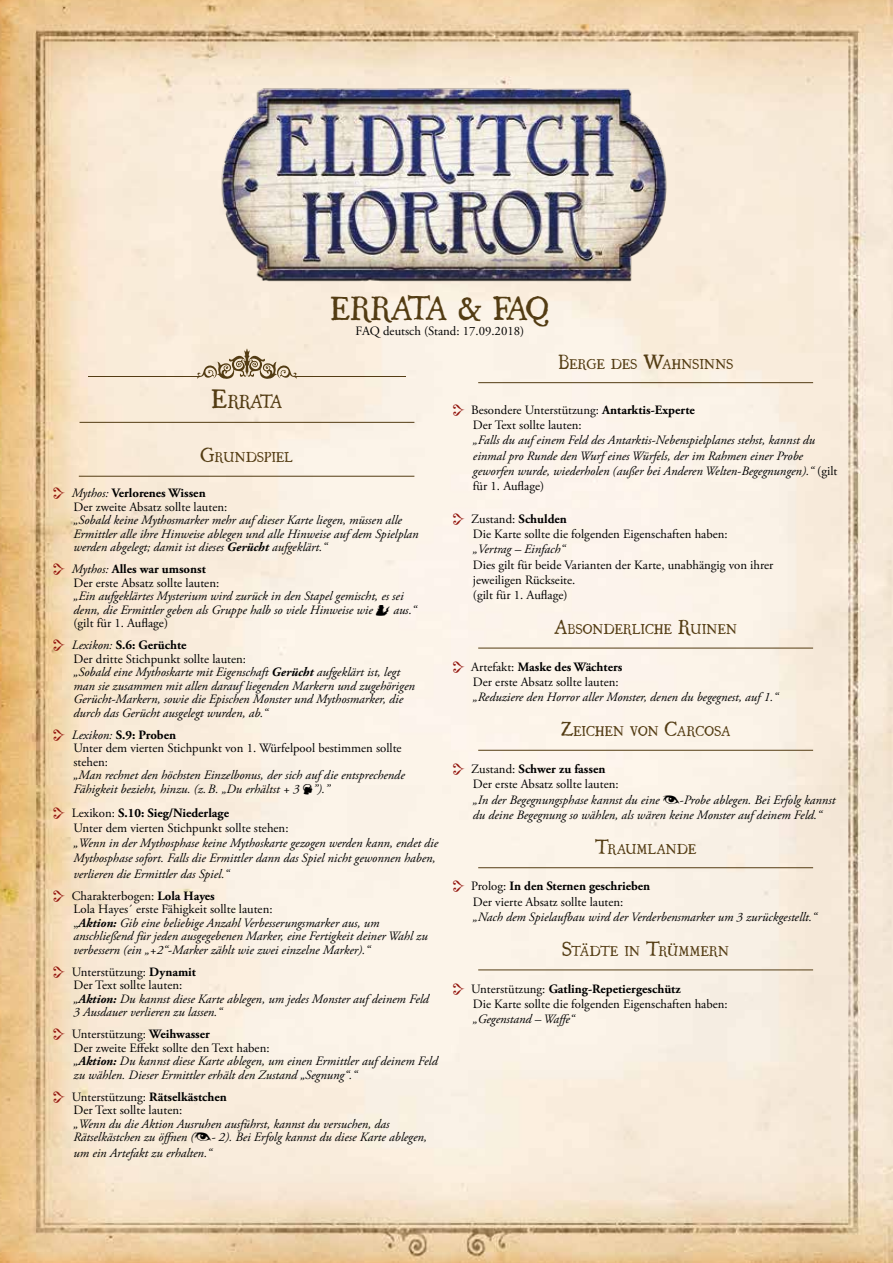
<style>
.page{position:relative;width:893px;height:1263px;background:#fff}
.page>*{position:absolute;margin:0;border:0;box-sizing:border-box;transform-origin:0 0}
.t1{font:30px "Ugly Qua";letter-spacing:-.1em;color:#533c13}
.t2{font:16.8px "Ugly Qua";letter-spacing:-.14em;color:#533c13}
.t3{font:italic 12.75px/13.5px "Adobe Garamond Pro";color:#000}
.t4{font:12.75px/15.3px "Adobe Garamond Pro";color:#000}
.t5{font:12.6px "Ugly Qua";letter-spacing:-.005em;color:#533c13}
.s1{font-size:24px}
.s2{font-size:18px}
.s3{font-style:italic}
.s4{font-weight:700}
.s5{font-style:normal}
.s6{font-weight:700;font-style:normal}
</style>
<div class="page">
<img style="left:0;top:0;width:893px;height:1263px">
<img style="left:199px;top:54px;width:495px;height:242px">
<hr style="left:80px;top:422px;width:334px;height:1px;background:#533c13">
<svg style="left:197px;top:349px;width:100px;height:30px;background:#cfc0a8"></svg>
<hr style="left:88px;top:376px;width:110px;height:1px;background:#533c13">
<hr style="left:296px;top:376px;width:110px;height:1px;background:#533c13">
<hr style="left:79px;top:476px;width:335px;height:1px;background:#533c13">
<hr style="left:478px;top:382px;width:335px;height:1px;background:#533c13">
<hr style="left:478px;top:648px;width:335px;height:1px;background:#533c13">
<hr style="left:478px;top:750px;width:335px;height:1px;background:#533c13">
<hr style="left:478px;top:867px;width:335px;height:1px;background:#533c13">
<hr style="left:478px;top:969px;width:335px;height:1px;background:#533c13">
<svg style="left:54px;top:488px;width:11px;height:11px"></svg>
<svg style="left:54px;top:564px;width:11px;height:11px"></svg>
<svg style="left:376px;top:604px;width:14px;height:11px"></svg>
<svg style="left:54px;top:640px;width:11px;height:11px"></svg>
<svg style="left:54px;top:729px;width:11px;height:11px"></svg>
<svg style="left:303px;top:783px;width:9px;height:11px"></svg>
<svg style="left:54px;top:807px;width:11px;height:11px"></svg>
<svg style="left:54px;top:890px;width:11px;height:11px"></svg>
<svg style="left:54px;top:966px;width:11px;height:11px"></svg>
<svg style="left:54px;top:1029px;width:11px;height:11px"></svg>
<svg style="left:54px;top:1091px;width:11px;height:11px"></svg>
<svg style="left:195px;top:1132px;width:16px;height:9px"></svg>
<svg style="left:453px;top:404px;width:11px;height:12px"></svg>
<svg style="left:453px;top:513px;width:11px;height:11px"></svg>
<svg style="left:453px;top:661px;width:11px;height:11px"></svg>
<svg style="left:453px;top:763px;width:11px;height:12px"></svg>
<svg style="left:663px;top:795px;width:16px;height:8px"></svg>
<svg style="left:453px;top:881px;width:11px;height:11px"></svg>
<svg style="left:453px;top:983px;width:11px;height:11px"></svg>
<h1 class="t1" style="left:331px;top:285px;width:220px">ERRATA &amp; FAQ</h1>
<p class="t4" style="left:356px;top:323px;width:170px">FAQ deutsch (Stand: 17.09.2018)</p>
<h2 class="t2" style="left:212px;top:389px;width:72px"><span class="s1">E</span>RRATA</h2>
<p class="t5" style="left:200px;top:448px;width:94px"><span class="s2">G</span>RUNDSPIEL</p>
<p class="t4" style="left:72px;top:487px;width:157px;line-height:13.5px"><span class="s3">Mythos:</span> <span class="s4">Verlorenes Wissen<br></span>Der zweite Absatz sollte lauten:</p>
<p class="t3" style="left:74px;top:514px;width:347px">„Sobald keine Mythosmarker mehr auf dieser Karte liegen, müssen alle<br>Ermittler alle ihre Hinweise ablegen und alle Hinweise auf dem Spielplan werden abgelegt; damit ist dieses <span class="s4">Gerücht</span> aufgeklärt.“</p>
<p class="t4" style="left:72px;top:563px;width:149px;line-height:13.5px"><span class="s3">Mythos:</span> <span class="s4">Alles war umsonst<br></span>Der erste Absatz sollte lauten:</p>
<p class="t3" style="left:74px;top:590px;width:332px">„Ein aufgeklärtes Mysterium wird zurück in den Stapel gemischt, es sei denn, die Ermittler geben als Gruppe halb so viele Hinweise wie</p>
<p class="t3" style="left:393px;top:603px;width:25px">aus.“</p>
<p class="t4" style="left:72px;top:612px;width:116px;line-height:22px">(gilt für 1. Auflage)<br><span class="s3">Lexikon:</span> <span class="s4">S.6: Gerüchte</span></p>
<p class="t3" style="left:74px;top:652px;width:343px"><span class="s5">Der dritte Stichpunkt sollte lauten:<br></span>„Sobald eine Mythoskarte mit Eigenschaft <span class="s4">Gerücht</span> aufgeklärt ist, legt man sie zusammen mit allen darauf liegenden Markern und zugehörigen Gerücht-Markern, sowie die Epischen Monster und Mythosmarker, die durch das Gerücht ausgelegt wurden, ab.“</p>
<p class="t4" style="left:72px;top:728px;width:331px;line-height:13.5px"><span class="s3">Lexikon:</span> <span class="s4">S.9: Proben<br></span>Unter dem vierten Stichpunkt von 1. Würfelpool bestimmen sollte stehen:</p>
<p class="t3" style="left:74px;top:769px;width:333px">„Man rechnet den höchsten Einzelbonus, der sich auf die entsprechende<br>Fähigkeit bezieht, hinzu. (z.B. „Du erhältst + 3 ”).”</p>
<p class="t4" style="left:72px;top:805px;width:218px">Lexikon: <span class="s4">S.10: Sieg/Niederlage<br></span>Unter dem vierten Stichpunkt sollte stehen:</p>
<p class="t3" style="left:74px;top:836px;width:366px;line-height:15.3px">„Wenn in der Mythosphase keine Mythoskarte gezogen werden kann, endet die<br>Mythosphase sofort. Falls die Ermittler dann das Spiel nicht gewonnen haben, verlieren die Ermittler das Spiel.“</p>
<p class="t3" style="left:72px;top:889px;width:357px"><span class="s5">Charakterbogen:</span> <span class="s6">Lola Hayes<br></span><span class="s5">Lola Hayes´ erste Fähigkeit sollte lauten:<br>„</span><span class="s4">Aktion:</span> Gib eine beliebige Anzahl Verbesserungsmarker aus, um anschließend für jeden ausgegebenen Marker, eine Fertigkeit deiner Wahl zu verbessern (ein „+2“-Marker zählt wie zwei einzelne Marker).“</p>
<p class="t3" style="left:72px;top:965px;width:359px"><span class="s5">Unterstützung:</span> <span class="s6">Dynamit<br></span><span class="s5">Der Text sollte lauten:<br></span>„<span class="s4">Aktion:</span> Du kannst diese Karte ablegen, um jedes Monster auf deinem Feld 3 Ausdauer verlieren zu lassen.“</p>
<p class="t3" style="left:72px;top:1028px;width:367px"><span class="s5">Unterstützung:</span> <span class="s6">Weihwasser<br></span><span class="s5">Der zweite Effekt sollte den Text haben:<br></span>„<span class="s4">Aktion:</span> Du kannst diese Karte ablegen, um einen Ermittler auf deinem Feld zu wählen. Dieser Ermittler erhält den Zustand „Segnung“.“</p>
<p class="t4" style="left:72px;top:1090px;width:157px;line-height:13.5px">Unterstützung: <span class="s4">Rätselkästchen<br></span>Der Text sollte lauten:</p>
<p class="t3" style="left:74px;top:1117px;width:318px">„Wenn du die Aktion Ausruhen ausführst, kannst du versuchen, das<br>Rätselkästchen zu öffnen (</p>
<p class="t3" style="left:74px;top:1130px;width:355px;line-height:15.3px;text-indent:138px">- 2). Bei Erfolg kannst du diese Karte ablegen, um ein Artefakt zu erhalten.“</p>
<p class="t5" style="left:558px;top:354px;width:177px"><span class="s2">B</span>ERGE DES <span class="s2">W</span>AHNSINNS</p>
<p class="t4" style="left:471px;top:403px;width:225px">Besondere Unterstützung: <span class="s4">Antarktis-Experte<br></span>Der Text sollte lauten:</p>
<p class="t3" style="left:473px;top:433px;width:366px;line-height:15.3px">„Falls du auf einem Feld des Antarktis-Nebenspielplanes stehst, kannst du einmal pro Runde den Wurf eines Würfels, der im Rahmen einer Probe geworfen wurde, wiederholen (außer bei Anderen Welten-Begegnungen).“ <span class="s5">(gilt für 1. Auflage)</span></p>
<p class="t4" style="left:471px;top:511px;width:258px">Zustand: <span class="s4">Schulden<br></span>Die Karte sollte die folgenden Eigenschaften haben:</p>
<p class="t3" style="left:473px;top:543px;width:94px">„Vertrag – Einfach“</p>
<p class="t4" style="left:473px;top:557px;width:302px">Dies gilt für beide Varianten der Karte, unabhängig von ihrer jeweiligen Rückseite.<br>(gilt für 1. Auflage)</p>
<p class="t5" style="left:554px;top:620px;width:184px"><span class="s2">A</span>BSONDERLICHE <span class="s2">R</span>UINEN</p>
<p class="t4" style="left:471px;top:659px;width:153px">Artefakt: <span class="s4">Maske des Wächters<br></span>Der erste Absatz sollte lauten:</p>
<p class="t3" style="left:473px;top:691px;width:307px">„Reduziere den Horror aller Monster, denen du begegnest, auf 1.“</p>
<p class="t5" style="left:561px;top:722px;width:171px"><span class="s2">Z</span>EICHEN VON <span class="s2">C</span>ARCOSA</p>
<p class="t4" style="left:471px;top:762px;width:149px">Zustand: <span class="s4">Schwer zu fassen<br></span>Der erste Absatz sollte lauten:</p>
<p class="t3" style="left:473px;top:793px;width:188px">„In der Begegnungsphase kannst du eine</p>
<p class="t3" style="left:473px;top:792px;width:364px;line-height:15.3px;text-indent:207px">-Probe ablegen. Bei Erfolg kannst du deine Begegnung so wählen, als wären keine Monster auf deinem Feld.“</p>
<p class="t5" style="left:595px;top:839px;width:102px"><span class="s2">T</span>RAUMLANDE</p>
<p class="t4" style="left:471px;top:879px;width:181px">Prolog: <span class="s4">In den Sternen geschrieben<br></span>Der vierte Absatz sollte lauten:</p>
<p class="t3" style="left:473px;top:910px;width:345px">„Nach dem Spielaufbau wird der Verderbensmarker um 3 zurückgestellt.“</p>
<p class="t5" style="left:562px;top:941px;width:169px"><span class="s2">S</span>TÄDTE IN <span class="s2">T</span>RÜMMERN</p>
<p class="t4" style="left:471px;top:981px;width:258px">Unterstützung: <span class="s4">Gatling-Repetiergeschütz<br></span>Die Karte sollte die folgenden Eigenschaften haben:</p>
<p class="t3" style="left:473px;top:1013px;width:103px">„Gegenstand – Waffe“</p>
</div>
